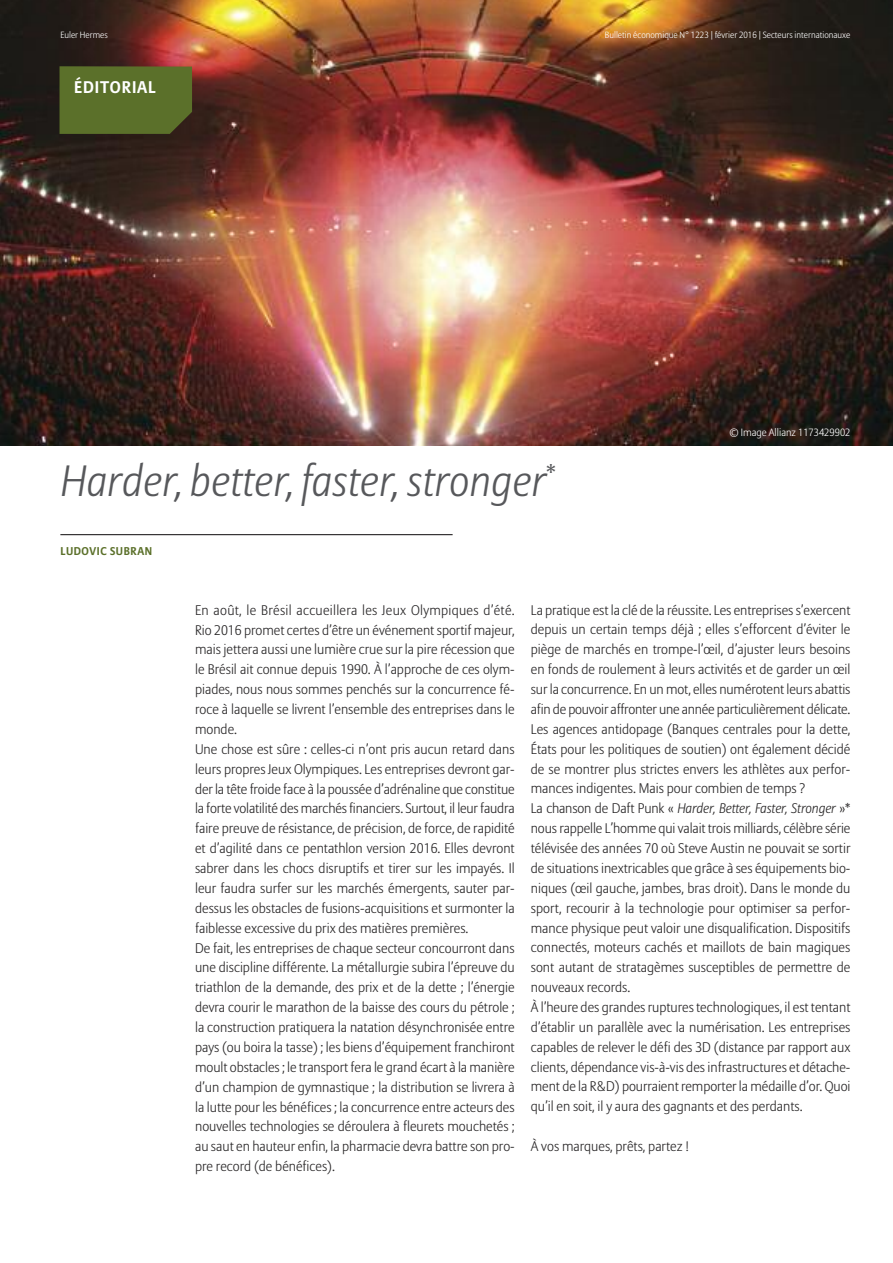
<style>
.page{position:relative;width:893px;height:1263px;background:#fff}
.page>*{position:absolute;margin:0;border:0;box-sizing:border-box;transform-origin:0 0}
.t1{font:italic 300 43.5px "Allianz Sans";color:#57585b}
.t2{font:700 16.8px "Allianz Sans";letter-spacing:.05em;color:#fff}
.t3{font:300 13.8px/19.8px "Allianz Sans";color:#272526}
.t4{font:700 11.25px "Allianz Sans";letter-spacing:.05em;color:#5b702a}
.t5{font:300 10.5px "Allianz Sans";color:#fff}
.t6{font:300 9px "Allianz Sans";color:#fff}
.s1{font-style:italic}
</style>
<div class="page">
<img style="left:0;top:0;width:893px;height:446px">
<div style="left:60px;top:66px;width:132px;height:68px;background:#5b702a"></div>
<hr style="left:60px;top:534px;width:393px;height:1px;background:#272526">
<p class="t6" style="left:60px;top:31px;width:49px">Euler Hermes</p>
<p class="t6" style="left:605px;top:31px;width:247px">Bulletin économique N° 1223 | février 2016 | Secteurs internationauxe</p>
<p class="t2" style="left:74px;top:81px;width:83px">ÉDITORIAL</p>
<h1 class="t1" style="left:60px;top:463px;width:497px">Harder, better, faster, stronger<sup>*</sup></h1>
<p class="t4" style="left:60px;top:547px;width:93px">LUDOVIC SUBRAN</p>
<p class="t5" style="left:729px;top:428px;width:122px">© Image Allianz 1173429902</p>
<p class="t3" style="left:195px;top:601px;width:321px">En août, le Brésil accueillera les Jeux Olympiques d’été.<br>Rio 2016 promet certes d’être un événement sportif majeur, mais jettera aussi une lumière crue sur la pire récession que le Brésil ait connue depuis 1990. À l’approche de ces olym&shy;piades, nous nous sommes penchés sur la concurrence fé&shy;roce à laquelle se livrent l’ensemble des entreprises dans le monde.<br>Une chose est sûre : celles-ci n’ont pris aucun retard dans leurs propres Jeux Olympiques. Les entreprises devront gar&shy;der la tête froide face à la poussée d’adrénaline que constitue la forte volatilité des marchés financiers. Surtout, il leur faudra faire preuve de résistance, de précision, de force, de rapidité et d’agilité dans ce pentathlon version 2016. Elles devront sabrer dans les chocs disruptifs et tirer sur les impayés. Il leur faudra surfer sur les marchés émergents, sauter par&shy;dessus les obstacles de fusions-acquisitions et surmonter la faiblesse excessive du prix des matières premières.<br>De fait, les entreprises de chaque secteur concourront dans une discipline différente. La métallurgie subira l’épreuve du triathlon de la demande, des prix et de la dette ; l’énergie devra courir le marathon de la baisse des cours du pétrole ; la construction pratiquera la natation désynchronisée entre pays (ou boira la tasse) ; les biens d’équipement franchiront moult obstacles ; le transport fera le grand écart à la manière d’un champion de gymnastique ; la distribution se livrera à la lutte pour les bénéfices ; la concurrence entre acteurs des nouvelles technologies se déroulera à fleurets mouchetés ; au saut en hauteur enfin, la pharmacie devra battre son pro&shy;pre record (de bénéfices).</p>
<p class="t3" style="left:531px;top:601px;width:321px">La pratique est la clé de la réussite. Les entreprises s’exercent depuis un certain temps déjà ; elles s’efforcent d’éviter le piège de marchés en trompe-l’œil, d’ajuster leurs besoins en fonds de roulement à leurs activités et de garder un œil sur la concurrence. En un mot, elles numérotent leurs abattis afin de pouvoir affronter une année particulièrement délicate.<br>Les agences antidopage (Banques centrales pour la dette, États pour les politiques de soutien) ont également décidé de se montrer plus strictes envers les athlètes aux perfor&shy;mances indigentes. Mais pour combien de temps ?<br>La chanson de Daft Punk « <span class="s1">Harder, Better, Faster, Stronger</span> »* nous rappelle L’homme qui valait trois milliards, célèbre série télévisée des années 70 où Steve Austin ne pouvait se sortir de situations inextricables que grâce à ses équipements bio&shy;niques (œil gauche, jambes, bras droit). Dans le monde du sport, recourir à la technologie pour optimiser sa perfor&shy;mance physique peut valoir une disqualification. Dispositifs connectés, moteurs cachés et maillots de bain magiques sont autant de stratagèmes susceptibles de permettre de nouveaux records.<br>À l’heure des grandes ruptures technologiques, il est tentant d’établir un parallèle avec la numérisation. Les entreprises capables de relever le défi des 3D (distance par rapport aux clients, dépendance vis-à-vis des infrastructures et détache&shy;ment de la R&amp;D) pourraient remporter la médaille d’or. Quoi qu’il en soit, il y aura des gagnants et des perdants.</p>
<p class="t3" style="left:531px;top:1137px;width:160px">À vos marques, prêts, partez !</p>
</div>
